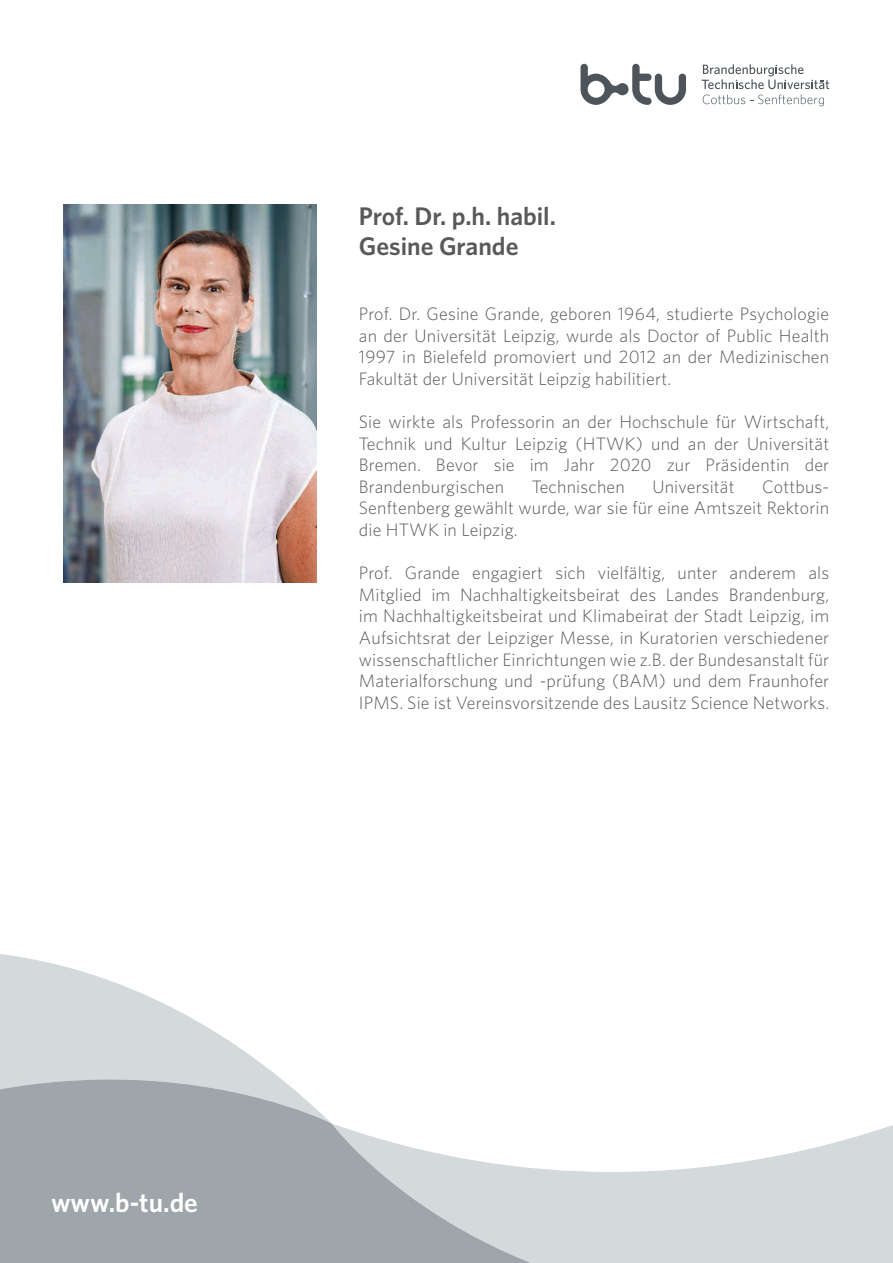
<style>
.page{position:relative;width:893px;height:1263px;background:#fff}
.page>*{position:absolute;margin:0;border:0;box-sizing:border-box;transform-origin:0 0}
.t1{font:600 27px "Whitney";color:#fff}
.t2{font:600 25.5px/30.6px "Whitney";color:#58595b}
.t3{font:300 18px/21.6px "Whitney";letter-spacing:.01em;color:#58595b;text-align:justify}
</style>
<div class="page">
<svg style="left:580px;top:64px;width:106px;height:41px"></svg>
<svg style="left:702px;top:64px;width:127px;height:42px"></svg>
<img style="left:64px;top:204px;width:252px;height:379px">
<svg style="left:0;top:954px;width:281px;height:125px;fill:#d4d9dc"></svg>
<svg style="left:566px;top:1125px;width:327px;height:138px;fill:#d4d9dc"></svg>
<svg style="left:0;top:1079px;width:566px;height:184px;fill:#9ea6ab"></svg>
<h2 class="t2" style="left:359px;top:200px;width:199px">Prof. Dr. p.h. habil.<br>Gesine Grande</h2>
<p class="t3" style="left:359px;top:302px;width:472px">Prof. Dr. Gesine Grande, geboren 1964, studierte Psychologie an der Universität Leipzig, wurde als Doctor of Public Health 1997 in Bielefeld promoviert und 2012 an der Medizinischen Fakultät der Universität Leipzig habilitiert.</p>
<p class="t3" style="left:359px;top:410px;width:472px">Sie wirkte als Professorin an der Hochschule für Wirtschaft, Technik und Kultur Leipzig (HTWK) und an der Universität Bremen. Bevor sie im Jahr 2020 zur Präsidentin der Brandenburgischen</p>
<p class="t3" style="left:359px;top:475px;width:472px;text-indent:403px">Cottbus-Senftenberg gewählt wurde, war sie für eine Amtszeit Rektorin die HTWK in Leipzig.</p>
<p class="t3" style="left:359px;top:561px;width:472px">Prof. Grande engagiert sich vielfältig, unter anderem als Mitglied im Nachhaltigkeitsbeirat des Landes Brandenburg, im Nachhaltigkeitsbeirat und Klimabeirat der Stadt Leipzig, im Aufsichtsrat der Leipziger Messe, in Kuratorien verschiedener wissenschaftlicher Einrichtungen wie z.B. der Bundesanstalt für Materialforschung und -prüfung (BAM) und dem Fraunhofer IPMS. Sie ist Vereinsvorsitzende des Lausitz Science Networks.</p>
<p class="t3" style="left:532px;top:475px;width:95px">Technischen</p>
<p class="t3" style="left:652px;top:475px;width:84px">Universität</p>
<h1 class="t1" style="left:51px;top:1184px;width:148px">www.b-tu.de</h1>
</div>
